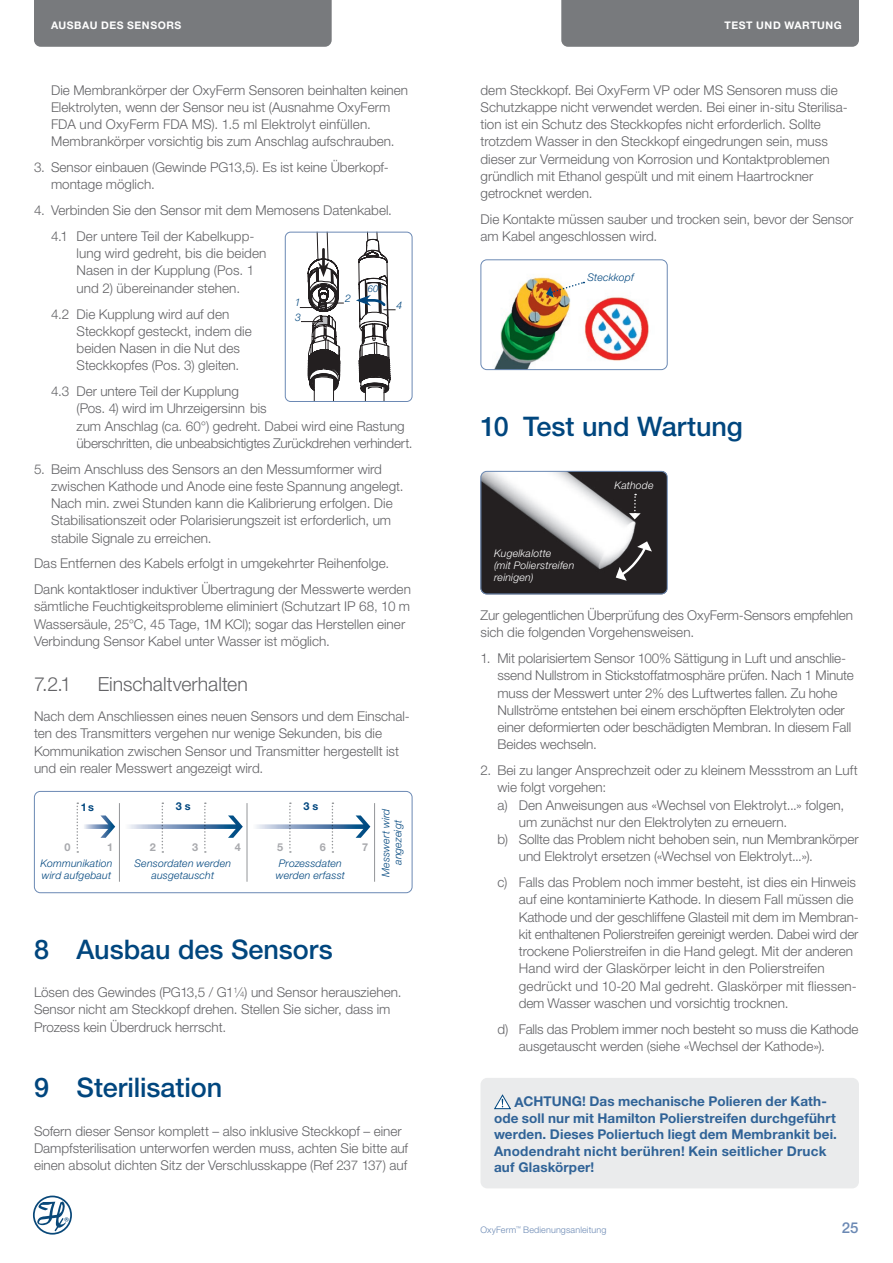
<style>
.page{position:relative;width:893px;height:1263px;background:#fff}
.page>*{position:absolute;margin:0;border:0;box-sizing:border-box;transform-origin:0 0}
.t1{font:500 27px "Helvetica Neue LT Pro";color:#00467e}
.t2{font:300 19.5px "Helvetica Neue LT Pro";color:#636366}
.t3{font:500 15px "Helvetica Neue LT Pro";color:#6b89b4}
.t4{font:300 13.5px/17.2px "Helvetica Neue LT Pro";color:#636366}
.t5{font:700 13.5px/16.5px "Helvetica Neue LT Pro";letter-spacing:.01em;color:#306397}
.t6{font:700 10.8px "Helvetica Neue LT Pro";color:#a8a9ad}
.t7{font:700 10.8px "Helvetica Neue LT Pro";color:#00467e}
.t8{font:italic 300 10.5px/12px "Helvetica Neue LT Pro";letter-spacing:.015em;color:#00467e}
.t9{font:italic 300 10.5px/12px "Helvetica Neue LT Pro";letter-spacing:.02em;color:#fff}
.t10{font:700 10.5px "Helvetica Neue LT Pro";letter-spacing:.055em;color:#fff}
.t11{font:italic 300 9.45px "Helvetica Neue LT Pro";color:#00467e}
.t12{font:300 9px "Helvetica Neue LT Pro";letter-spacing:.015em;color:#6b89b4}
.s1{font-size:7.8px}
</style>
<div class="page">
<div style="left:34px;top:0;width:298px;height:47px;background:#787a7d"></div>
<div style="left:561px;top:0;width:298px;height:47px;background:#787a7d"></div>
<svg style="left:33px;top:1195px;width:39px;height:39px"></svg>
<img style="left:494px;top:277px;width:155px;height:91px">
<div style="left:480px;top:259px;width:188px;height:111px;border:1px solid #6b89b4;border-radius:6px"></div>
<svg style="left:546px;top:281px;width:38px;height:17px"></svg>
<img style="left:482px;top:471px;width:184px;height:123px">
<div style="left:480px;top:471px;width:188px;height:123px;border:1px solid #6b89b4;border-radius:6px"></div>
<svg style="left:629px;top:494px;width:12px;height:25px"></svg>
<svg style="left:616px;top:541px;width:36px;height:40px"></svg>
<div style="left:480px;top:1078px;width:379px;height:110px;background:#eaebec;border-radius:7px"></div>
<svg style="left:494px;top:1094px;width:17px;height:15px"></svg>
<div style="left:34px;top:791px;width:378px;height:102px;border:1px solid #6b89b4;border-radius:6px"></div>
<hr style="left:119px;top:803px;width:1px;height:79px;background:#939598">
<hr style="left:247px;top:803px;width:1px;height:79px;background:#939598">
<hr style="left:374px;top:803px;width:1px;height:79px;background:#939598">
<svg style="left:77px;top:802px;width:38px;height:51px"></svg>
<svg style="left:129px;top:802px;width:114px;height:51px"></svg>
<svg style="left:256px;top:802px;width:114px;height:51px"></svg>
<div style="left:285px;top:232px;width:127px;height:170px;border:1px solid #6b89b4;border-radius:5px"></div>
<svg style="left:300px;top:232px;width:96px;height:170px"></svg>
<p class="t10" style="left:51px;top:19px;width:25px">Ausba</p>
<p class="t10" style="left:90px;top:19px;width:54px">u des Senso</p>
<p class="t10" style="left:166px;top:19px;width:15px">rs</p>
<p class="t10" style="left:725px;top:19px;width:15px">Test</p>
<p class="t10" style="left:756px;top:19px;width:78px">und Wartung</p>
<p class="t4" style="left:51px;top:81px;width:359px">Die Membrankörper der OxyFerm Sensoren beinhalten keinen Elektrolyten, wenn der Sensor neu ist (Ausnahme OxyFerm FDA und OxyFerm FDA MS). 1.5 ml Elektrolyt einfüllen.<br>Membrankörper vorsichtig bis zum Anschlag aufschrauben.</p>
<p class="t4" style="left:51px;top:158px;width:339px;text-indent:-17px">3. Sensor einbauen (Gewinde PG13,5). Es ist keine Überkopf&shy;montage möglich.</p>
<p class="t4" style="left:51px;top:197px;width:343px;line-height:25.8px;text-indent:-17px">4. Verbinden Sie den Sensor mit dem Memosens Datenkabel.<br>4.1 Der untere Teil der Kabelkupp-</p>
<p class="t4" style="left:77px;top:244px;width:191px">lung wird gedreht, bis die beiden<br>Nasen in der Kupplung (Pos. 1 und 2) übereinander stehen.</p>
<p class="t4" style="left:77px;top:305px;width:177px;text-indent:-26px">4.2 Die Kupplung wird auf den<br>Steckkopf gesteckt, indem die beiden Nasen in die Nut des<br>Steckkopfes (Pos. 3) gleiten.</p>
<p class="t4" style="left:77px;top:382px;width:337px;text-indent:-26px">4.3 Der untere Teil der Kupplung<br>(Pos. 4) wird im Uhrzeigersinn bis<br>zum Anschlag (ca. 60°) gedreht. Dabei wird eine Rastung überschritten, die unbeabsichtigtes Zurückdrehen verhindert.</p>
<p class="t4" style="left:51px;top:460px;width:354px;text-indent:-17px">5. Beim Anschluss des Sensors an den Messumformer wird zwischen Kathode und Anode eine feste Spannung angelegt.<br>Nach min. zwei Stunden kann die Kalibrierung erfolgen. Die Stabilisationszeit oder Polarisierungszeit ist erforderlich, um stabile Signale zu erreichen.</p>
<p class="t4" style="left:34px;top:550px;width:378px;line-height:25.8px">Das Entfernen des Kabels erfolgt in umgekehrter Reihenfolge.<br>Dank kontaktloser induktiver Übertragung der Messwerte werden</p>
<p class="t4" style="left:34px;top:598px;width:378px">sämtliche Feuchtigkeitsprobleme eliminiert (Schutzart IP 68, 10 m<br>Wassersäule, 25°C, 45 Tage, 1M KCl); sogar das Herstellen einer<br>Verbindung Sensor Kabel unter Wasser ist möglich.</p>
<h2 class="t2" style="left:34px;top:672px;width:39px">7.2.1</h2>
<h2 class="t2" style="left:98px;top:672px;width:152px">Einschaltverhalten</h2>
<p class="t4" style="left:34px;top:707px;width:377px">Nach dem Anschliessen eines neuen Sensors und dem Einschal&shy;ten des Transmitters vergehen nur wenige Sekunden, bis die Kommunikation zwischen Sensor und Transmitter hergestellt ist und ein realer Messwert angezeigt wird.</p>
<p class="t11" style="left:368px;top:283px;width:16px">60º</p>
<p class="t8" style="left:345px;top:292px;width:7px">2</p>
<p class="t8" style="left:295px;top:295px;width:8px;line-height:14.2px">1<br>3</p>
<p class="t8" style="left:396px;top:299px;width:7px">4</p>
<p class="t7" style="left:81px;top:800px;width:15px">1 s</p>
<p class="t7" style="left:176px;top:799px;width:16px">3 s</p>
<p class="t7" style="left:303px;top:799px;width:16px">3 s</p>
<p class="t6" style="left:65px;top:841px;width:8px">0</p>
<p class="t6" style="left:107px;top:841px;width:8px">1</p>
<p class="t6" style="left:150px;top:841px;width:8px">2</p>
<p class="t6" style="left:192px;top:841px;width:8px">3</p>
<p class="t6" style="left:235px;top:841px;width:8px">4</p>
<p class="t6" style="left:277px;top:841px;width:8px">5</p>
<p class="t6" style="left:320px;top:841px;width:8px">6</p>
<p class="t6" style="left:362px;top:841px;width:8px">7</p>
<p class="t8" style="left:41px;top:857px;width:73px">Kommunikation wird aufgebaut</p>
<p class="t8" style="left:134px;top:857px;width:98px;text-align:center">Sensordaten werden ausgetauscht</p>
<p class="t8" style="left:276px;top:857px;width:70px">Prozessdaten werden erfasst</p>
<p class="t8" style="left:380px;top:877px;width:70px;text-align:center;rotate:-90deg">Messwert wird angezeigt</p>
<h1 class="t1" style="left:34px;top:933px;width:300px">8 Ausbau des Sensors</h1>
<p class="t4" style="left:34px;top:983px;width:369px">Lösen des Gewindes (PG13,5 / G1<sup>1</sup>⁄<span class="s1">4</span>) und Sensor herausziehen.<br>Sensor nicht am Steckkopf drehen. Stellen Sie sicher, dass im<br>Prozess kein Überdruck herrscht.</p>
<h1 class="t1" style="left:34px;top:1071px;width:190px">9 Sterilisation</h1>
<p class="t4" style="left:34px;top:1122px;width:376px">Sofern dieser Sensor komplett – also inklusive Steckkopf – einer<br>Dampfsterilisation unterworfen werden muss, achten Sie bitte auf einen absolut dichten Sitz der Verschlusskappe (Ref 237 137) auf</p>
<p class="t4" style="left:480px;top:81px;width:369px">dem Steckkopf. Bei OxyFerm VP oder MS Sensoren muss die Schutzkappe nicht verwendet werden. Bei einer in-situ Sterilisa&shy;tion ist ein Schutz des Steckkopfes nicht erforderlich. Sollte trotzdem Wasser in den Steckkopf eingedrungen sein, muss dieser zur Vermeidung von Korrosion und Kontaktproblemen gründlich mit Ethanol gespült und mit einem Haartrockner getrocknet werden.</p>
<p class="t4" style="left:480px;top:210px;width:374px">Die Kontakte müssen sauber und trocken sein, bevor der Sensor am Kabel angeschlossen wird.</p>
<p class="t8" style="left:587px;top:272px;width:48px">Steckkopf</p>
<h1 class="t1" style="left:480px;top:410px;width:264px">10 Test und Wartung</h1>
<p class="t9" style="left:614px;top:479px;width:41px">Kathode</p>
<p class="t9" style="left:494px;top:547px;width:82px">Kugelkalotte<br>(mit Polierstreifen reinigen)</p>
<p class="t4" style="left:480px;top:606px;width:374px">Zur gelegentlichen Überprüfung des OxyFerm-Sensors empfehlen sich die folgenden Vorgehensweisen.</p>
<p class="t4" style="left:497px;top:649px;width:358px;text-indent:-17px">1. Mit polarisiertem Sensor 100% Sättigung in Luft und anschlie&shy;ssend Nullstrom in Stickstoffatmosphäre prüfen. Nach 1 Minute muss der Messwert unter 2% des Luftwertes fallen. Zu hohe Nullströme entstehen bei einem erschöpften Elektrolyten oder einer deformierten oder beschädigten Membran. In diesem Fall Beides wechseln.</p>
<p class="t4" style="left:480px;top:761px;width:379px">2. Bei zu langer Ansprechzeit oder zu kleinem Messstrom an Luft</p>
<p class="t4" style="left:497px;top:779px;width:110px">wie folgt vorgehen:</p>
<p class="t4" style="left:497px;top:796px;width:348px">a) Den Anweisungen aus «Wechsel von Elektrolyt...» folgen,</p>
<p class="t4" style="left:519px;top:813px;width:270px">um zunächst nur den Elektrolyten zu erneuern.</p>
<p class="t4" style="left:497px;top:830px;width:363px">b) Sollte das Problem nicht behoben sein, nun Membrankörper</p>
<p class="t4" style="left:519px;top:848px;width:296px">und Elektrolyt ersetzen («Wechsel von Elektrolyt...»).</p>
<p class="t4" style="left:519px;top:873px;width:341px;text-indent:-21px">c) Falls das Problem noch immer besteht, ist dies ein Hinweis auf eine kontaminierte Kathode. In diesem Fall müssen die Kathode und der geschliffene Glasteil mit dem im Membran&shy;kit enthaltenen Polierstreifen gereinigt werden. Dabei wird der trockene Polierstreifen in die Hand gelegt. Mit der anderen Hand wird der Glaskörper leicht in den Polierstreifen gedrückt und 10-20 Mal gedreht. Glaskörper mit fliessen&shy;dem Wasser waschen und vorsichtig trocknen.</p>
<p class="t4" style="left:519px;top:1020px;width:341px;text-indent:-21px">d) Falls das Problem immer noch besteht so muss die Kathode ausgetauscht werden (siehe «Wechsel der Kathode»).</p>
<p class="t5" style="left:494px;top:1092px;width:344px;text-indent:21px">ACHTUNG! Das mechanische Polieren der Kath&shy;ode soll nur mit Hamilton Polierstreifen durchgeführt werden. Dieses Poliertuch liegt dem Membrankit bei.<br>Anodendraht nicht berühren! Kein seitlicher Druck auf Glaskörper!</p>
<p class="t12" style="left:480px;top:1224px;width:128px">OxyFerm<sup>™</sup> Bedienungsanleitung</p>
<p class="t3" style="left:842px;top:1219px;width:18px">25</p>
</div>
